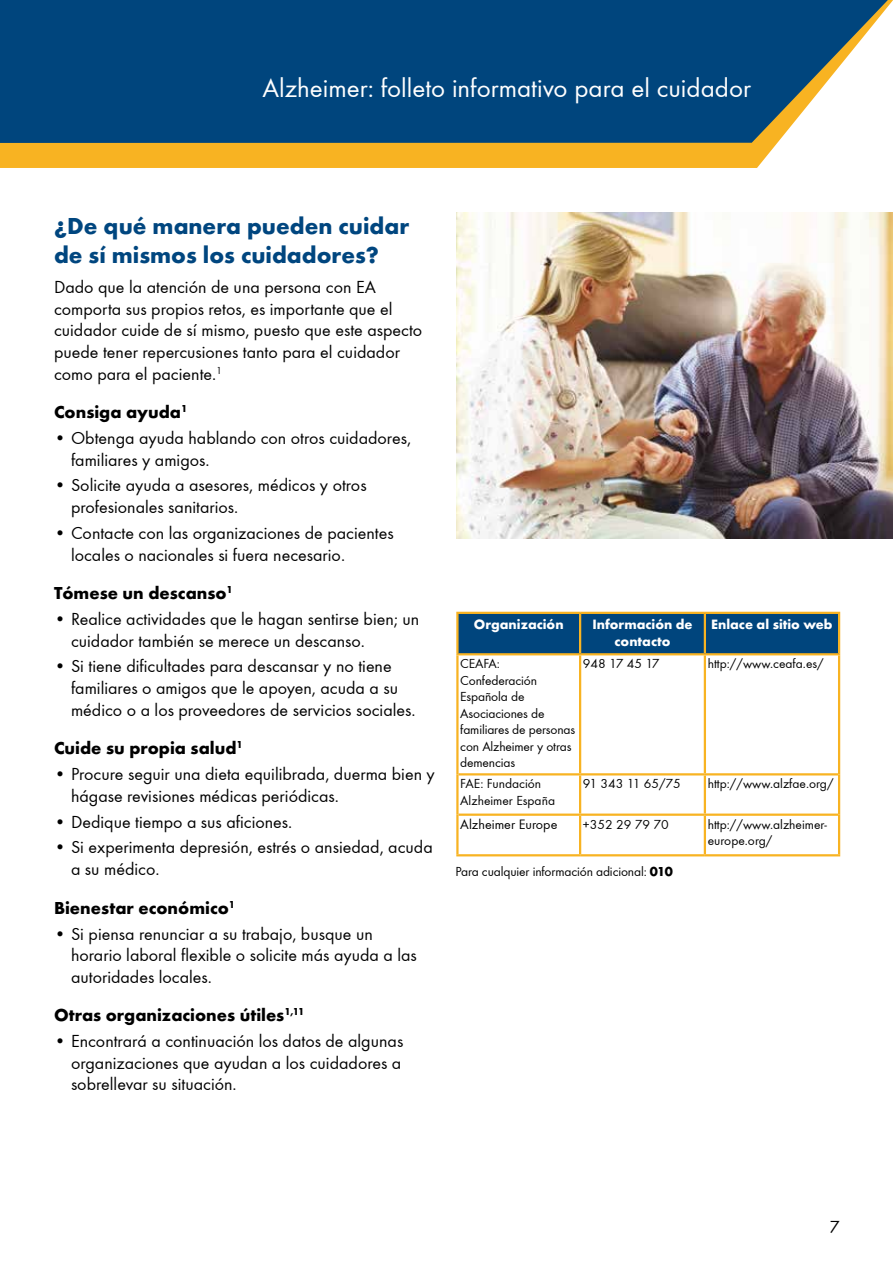
<style>
.page{position:relative;width:893px;height:1263px;background:#fff}
.page>*{position:absolute;margin:0;border:0;box-sizing:border-box;transform-origin:0 0}
.t1{font:27px "Futura EF";color:#fff}
.t2{font:700 24px/28.8px "Futura EF";color:#00467f}
.t3{font:18px/21.6px "Futura EF";color:#000}
.t4{font:700 18px "Futura EF";color:#000}
.t5{font:700 14.1px/17px "Futura EF";color:#fff;text-align:center}
.t6{font:14.1px "Futura EF";color:#000}
.t7{font:13.5px/16.5px "Futura EF";letter-spacing:-.01em;color:#000}
.s1{font-weight:700}
</style>
<div class="page">
<svg style="left:0;top:0;width:893px;height:168px;fill:#f8b322"></svg>
<svg style="left:0;top:0;width:888px;height:143px;background:#135283"></svg>
<div style="left:459px;top:614px;width:379px;height:39px;background:#00457d"></div>
<hr style="left:456px;top:612px;width:124px;height:2px;background:#f8b322">
<hr style="left:456px;top:614px;width:3px;height:39px;background:#f8b322">
<hr style="left:580px;top:612px;width:125px;height:2px;background:#f8b322">
<hr style="left:705px;top:612px;width:135px;height:2px;background:#f8b322">
<hr style="left:838px;top:614px;width:2px;height:39px;background:#f8b322">
<hr style="left:456px;top:653px;width:124px;height:2px;background:#f8b322">
<hr style="left:456px;top:655px;width:3px;height:119px;background:#f8b322">
<hr style="left:580px;top:653px;width:125px;height:2px;background:#f8b322">
<hr style="left:705px;top:653px;width:135px;height:2px;background:#f8b322">
<hr style="left:838px;top:655px;width:2px;height:119px;background:#f8b322">
<hr style="left:456px;top:774px;width:3px;height:41px;background:#f8b322">
<hr style="left:838px;top:774px;width:2px;height:41px;background:#f8b322">
<hr style="left:456px;top:815px;width:3px;height:39px;background:#f8b322">
<hr style="left:838px;top:815px;width:2px;height:39px;background:#f8b322">
<hr style="left:456px;top:854px;width:124px;height:2px;background:#f8b322">
<hr style="left:580px;top:854px;width:125px;height:2px;background:#f8b322">
<hr style="left:705px;top:854px;width:135px;height:2px;background:#f8b322">
<hr style="left:579px;top:614px;width:2px;height:39px;background:#f8b322">
<hr style="left:704px;top:614px;width:2px;height:39px;background:#f8b322">
<hr style="left:579px;top:655px;width:2px;height:118px;background:#f8b322">
<hr style="left:704px;top:655px;width:2px;height:118px;background:#f8b322">
<hr style="left:459px;top:773px;width:121px;height:2px;background:#f8b322">
<hr style="left:580px;top:773px;width:125px;height:2px;background:#f8b322">
<hr style="left:579px;top:775px;width:2px;height:38px;background:#f8b322">
<hr style="left:705px;top:773px;width:133px;height:2px;background:#f8b322">
<hr style="left:704px;top:775px;width:2px;height:38px;background:#f8b322">
<hr style="left:459px;top:813px;width:121px;height:3px;background:#f8b322">
<hr style="left:580px;top:813px;width:125px;height:3px;background:#f8b322">
<hr style="left:579px;top:816px;width:2px;height:38px;background:#f8b322">
<hr style="left:705px;top:813px;width:133px;height:3px;background:#f8b322">
<hr style="left:704px;top:816px;width:2px;height:38px;background:#f8b322">
<img style="left:456px;top:213px;width:437px;height:325px">
<h1 class="t1" style="left:263px;top:73px;width:490px">Alzheimer: folleto informativo para el cuidador</h1>
<h2 class="t2" style="left:54px;top:212px;width:357px">¿De qué manera pueden cuidar de sí mismos los cuidadores?</h2>
<p class="t3" style="left:54px;top:276px;width:370px">Dado que la atención de una persona con EA comporta sus propios retos, es importante que el cuidador cuide de sí mismo, puesto que este aspecto puede tener repercusiones tanto para el cuidador como para el paciente.<sup>1</sup></p>
<p class="t4" style="left:54px;top:401px;width:135px">Consiga ayuda<sup>1</sup></p>
<p class="t3" style="left:71px;top:427px;width:342px;text-indent:-17px">• Obtenga ayuda hablando con otros cuidadores, familiares y amigos.</p>
<p class="t3" style="left:71px;top:475px;width:297px;text-indent:-17px">• Solicite ayuda a asesores, médicos y otros profesionales sanitarios.</p>
<p class="t3" style="left:71px;top:522px;width:324px;text-indent:-17px">• Contacte con las organizaciones de pacientes locales o nacionales si fuera necesario.</p>
<p class="t4" style="left:54px;top:582px;width:180px">Tómese un descanso<sup>1</sup></p>
<p class="t3" style="left:71px;top:608px;width:350px;text-indent:-17px">• Realice actividades que le hagan sentirse bien; un cuidador también se merece un descanso.</p>
<p class="t3" style="left:71px;top:656px;width:346px;text-indent:-17px">• Si tiene dificultades para descansar y no tiene familiares o amigos que le apoyen, acuda a su médico o a los proveedores de servicios sociales.</p>
<p class="t4" style="left:54px;top:737px;width:190px">Cuide su propia salud<sup>1</sup></p>
<p class="t3" style="left:71px;top:763px;width:365px;text-indent:-17px">• Procure seguir una dieta equilibrada, duerma bien y hágase revisiones médicas periódicas.</p>
<p class="t3" style="left:54px;top:811px;width:240px">• Dedique tiempo a sus aficiones.</p>
<p class="t3" style="left:71px;top:837px;width:363px;text-indent:-17px">• Si experimenta depresión, estrés o ansiedad, acuda a su médico.</p>
<p class="t4" style="left:54px;top:897px;width:183px">Bienestar económico<sup>1</sup></p>
<p class="t3" style="left:71px;top:923px;width:347px;text-indent:-17px">• Si piensa renunciar a su trabajo, busque un horario laboral flexible o solicite más ayuda a las autoridades locales.</p>
<p class="t4" style="left:54px;top:1004px;width:252px">Otras organizaciones útiles<sup>1,11</sup></p>
<p class="t3" style="left:71px;top:1030px;width:334px;text-align:justify;text-indent:-17px">• Encontrará a continuación los datos de algunas organizaciones que ayudan a los cuidadores a sobrellevar su situación.</p>
<p class="t5" style="left:474px;top:615px;width:91px">Organización</p>
<p class="t5" style="left:592px;top:615px;width:102px">Información de contacto</p>
<p class="t5" style="left:711px;top:615px;width:123px">Enlace al sitio web</p>
<p class="t7" style="left:460px;top:656px;width:116px">CEAFA:<br>Confederación<br>Española de<br>Asociaciones de familiares de personas con Alzheimer y otras demencias</p>
<p class="t7" style="left:583px;top:655px;width:78px">948 17 45 17</p>
<p class="t7" style="left:708px;top:655px;width:118px">http://www.ceafa.es/</p>
<p class="t7" style="left:460px;top:776px;width:96px">FAE: Fundación<br>Alzheimer España</p>
<p class="t7" style="left:583px;top:776px;width:99px">91 343 11 65/75</p>
<p class="t7" style="left:708px;top:776px;width:127px">http://www.alzfae.org/</p>
<p class="t6" style="left:460px;top:816px;width:99px">Alzheimer Europe</p>
<p class="t7" style="left:583px;top:816px;width:87px">+352 29 79 70</p>
<p class="t7" style="left:708px;top:816px;width:121px">http://www.alzheimer&shy;europe.org/</p>
<p class="t7" style="left:455px;top:863px;width:219px">Para cualquier información adicional: <span class="s1">010</span></p>
<p class="t3" style="left:830px;top:1216px;width:12px">7</p>
</div>
